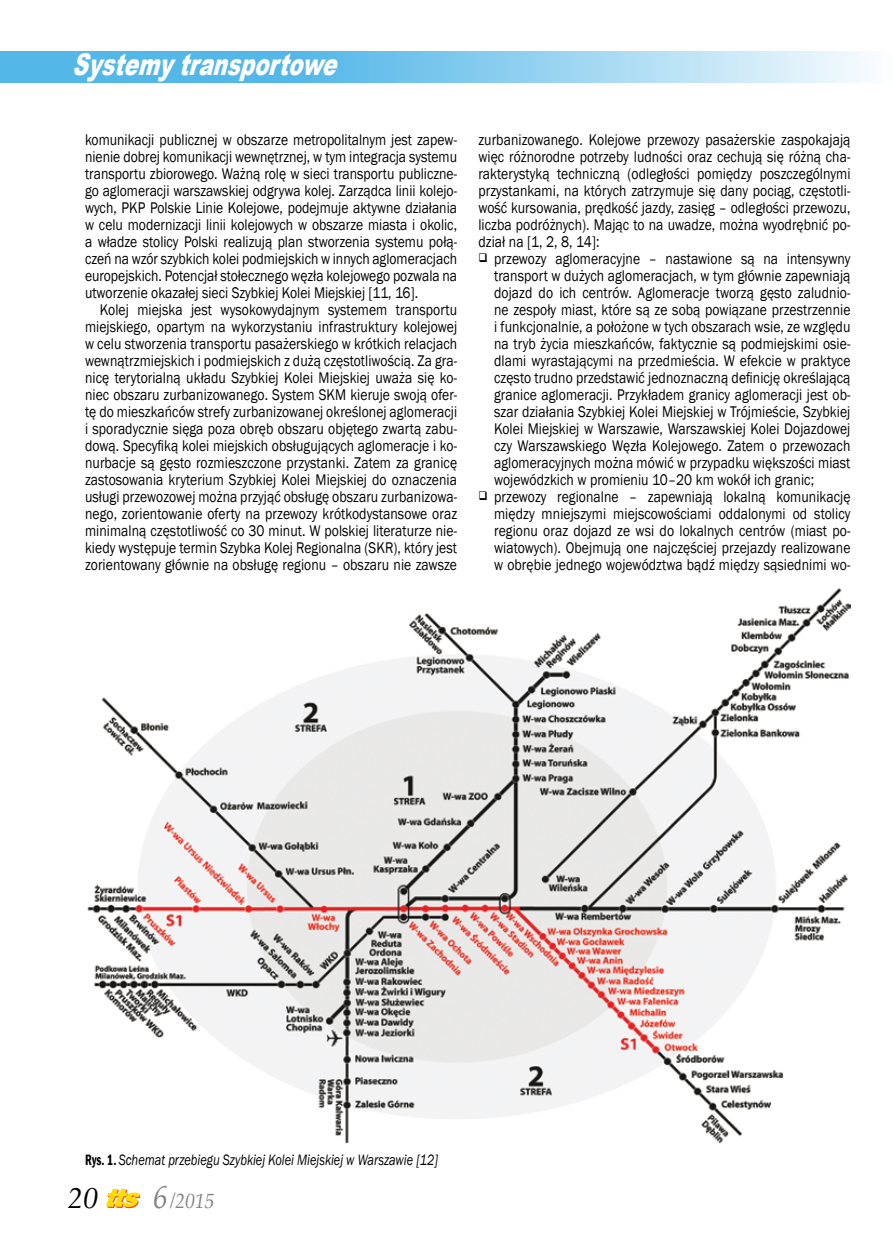
<style>
.page{position:relative;width:893px;height:1251px;background:#fff}
.page>*{position:absolute;margin:0;border:0;box-sizing:border-box;transform-origin:0 0}
.t1{font:italic 900 30px "Arial";color:#fff;scale:.71 1}
.t2{font:italic 30px "Palatino Linotype";color:#000}
.t3{font:italic 21.45px "Palatino Linotype";color:#808285;scale:.91 1}
.t4{font:15.9px/17px "Franklin Gothic";letter-spacing:.005em;color:#000;text-align:justify;scale:.86 1}
.t5{font:italic 15.45px "Franklin Gothic";color:#000;scale:.8 1}
.s1{font-weight:600;font-style:normal;font-stretch:condensed}
.s2{font-size:33px}
</style>
<div class="page">
<svg style="left:0;top:51px;width:865px;height:32px"></svg>
<svg style="left:106px;top:1188px;width:34px;height:19px"></svg>
<img style="left:87px;top:588px;width:763px;height:556px">
<h1 class="t1" style="left:72px;top:42px;width:388px">Systemytransportowe</h1>
<p class="t4" style="left:85px;top:131px;width:434px">komunikacji publicznej w obszarze metropolitalnym jest zapew&shy;nienie dobrej komunikacji wewnętrznej, w tym integracja systemu transportu zbiorowego. Ważną rolę w sieci transportu publiczne&shy;go aglomeracji warszawskiej odgrywa kolej. Zarządca linii kolejo&shy;wych, PKP Polskie Linie Kolejowe, podejmuje aktywne działania w celu modernizacji linii kolejowych w obszarze miasta i okolic, a władze stolicy Polski realizują plan stworzenia systemu połą&shy;czeń na wzór szybkich kolei podmiejskich w innych aglomeracjach europejskich. Potencjał stołecznego węzła kolejowego pozwala na utworzenie okazałej sieci Szybkiej Kolei Miejskiej [11, 16].</p>
<p class="t4" style="left:85px;top:301px;width:434px;text-indent:15px">Kolej miejska jest wysokowydajnym systemem transportu miejskiego, opartym na wykorzystaniu infrastruktury kolejowej w celu stworzenia transportu pasażerskiego w krótkich relacjach wewnątrzmiejskich i podmiejskich z dużą częstotliwością. Za gra&shy;nicę terytorialną układu Szybkiej Kolei Miejskiej uważa się ko&shy;niec obszaru zurbanizowanego. System SKM kieruje swoją ofer&shy;tę do mieszkańców strefy zurbanizowanej określonej aglomeracji i sporadycznie sięga poza obręb obszaru objętego zwartą zabu&shy;dową. Specyfiką kolei miejskich obsługujących aglomeracje i ko&shy;nurbacje są gęsto rozmieszczone przystanki. Zatem za granicę zastosowania kryterium Szybkiej Kolei Miejskiej do oznaczenia usługi przewozowej można przyjąć obsługę obszaru zurbanizowa&shy;nego, zorientowanie oferty na przewozy krótkodystansowe oraz minimalną częstotliwość co 30 minut. W polskiej literaturze nie&shy;kiedy występuje termin Szybka Kolej Regionalna (SKR), który jest zorientowany głównie na obsługę regionu – obszaru nie zawsze</p>
<p class="t4" style="left:478px;top:131px;width:434px">zurbanizowanego. Kolejowe przewozy pasażerskie zaspokajają więc różnorodne potrzeby ludności oraz cechują się różną cha&shy;rakterystyką techniczną (odległości pomiędzy poszczególnymi przystankami, na których zatrzymuje się dany pociąg, częstotli&shy;wość kursowania, prędkość jazdy, zasięg – odległości przewozu, liczba podróżnych). Mając to na uwadze, można wyodrębnić po&shy;dział na [1, 2, 8, 14]:</p>
<p class="t4" style="left:494px;top:250px;width:416px;text-align:left">przewozy aglomeracyjne – nastawione są na intensywny transport w dużych aglomeracjach, w tym głównie zapewniają dojazd do ich centrów. Aglomeracje tworzą gęsto zaludnio&shy;ne zespoły miast, które są ze sobą powiązane przestrzennie i funkcjonalnie, a położone w tych obszarach wsie, ze względu na tryb życia mieszkańców, faktycznie są podmiejskimi osie&shy;dlami wyrastającymi na przedmieścia. W efekcie w praktyce często trudno przedstawić jednoznaczną definicję określającą granice aglomeracji. Przykładem granicy aglomeracji jest ob&shy;szar działania Szybkiej Kolei Miejskiej w Trójmieście, Szybkiej Kolei Miejskiej w Warszawie, Warszawskiej Kolei Dojazdowej czy Warszawskiego Węzła Kolejowego. Zatem o przewozach aglomeracyjnych można mówić w przypadku większości miast wojewódzkich w promieniu 10–20 km wokół ich granic; przewozy regionalne – zapewniają lokalną komunikację między mniejszymi miejscowościami oddalonymi od stolicy regionu oraz dojazd ze wsi do lokalnych centrów (miast po&shy;wiatowych). Obejmują one najczęściej przejazdy realizowane w obrębie jednego województwa bądź między sąsiednimi wo-</p>
<p class="t5" style="left:85px;top:1149px;width:443px"><span class="s1">Rys. 1.</span> Schemat przebiegu Szybkiej Kolei Miejskiej w Warszawie [12]</p>
<h1 class="t2" style="left:68px;top:1176px;width:31px">20</h1>
<h2 class="t3" style="left:153px;top:1185px;width:69px"><span class="s2">6</span> /2015</h2>
</div>
